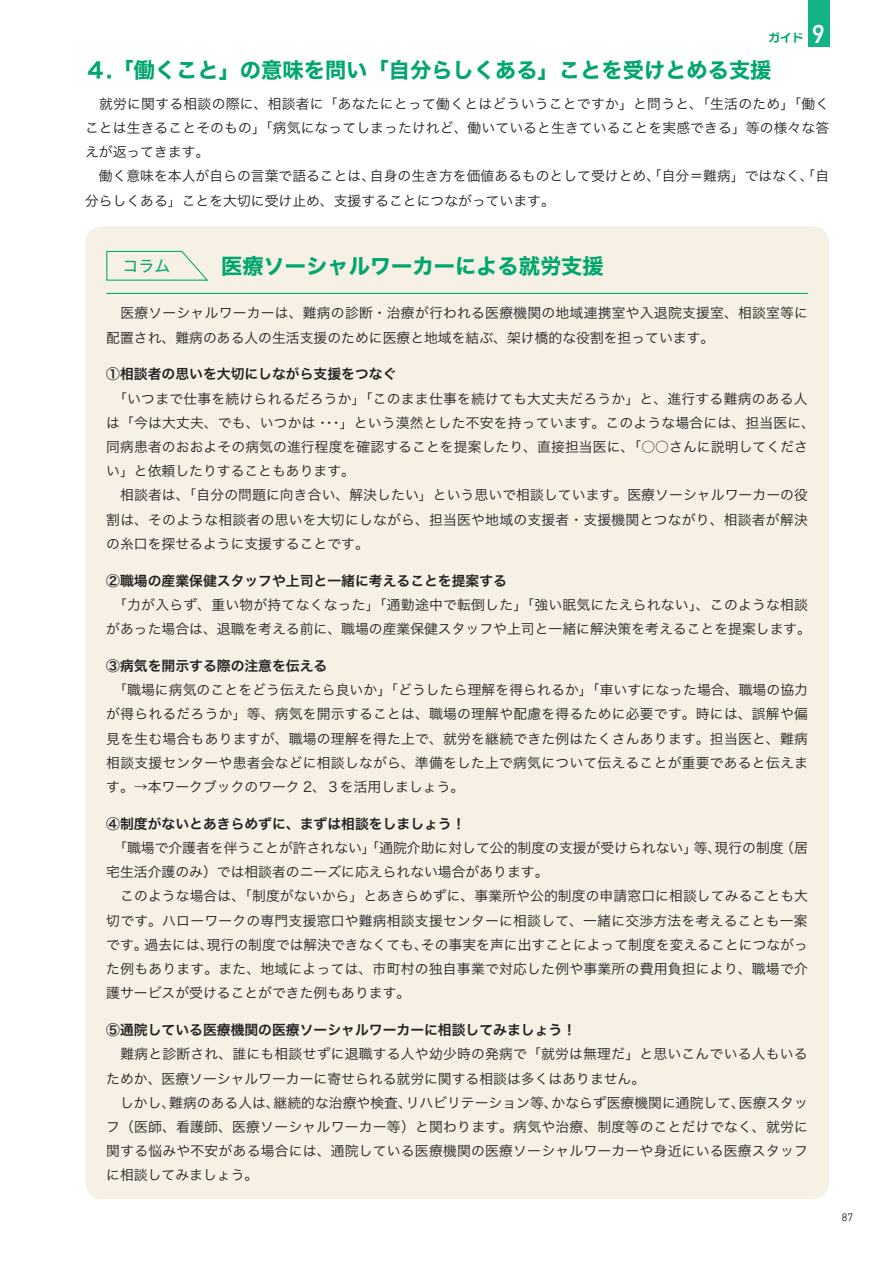
<style>
.page{position:relative;width:893px;height:1263px;background:#fff}
.page>*{position:absolute;margin:0;border:0;box-sizing:border-box;transform-origin:0 0}
.t1{font:21.3px "Hiragino Sans W7";color:#00a66e}
.t2{font:15.9px "Hiragino Sans W4";color:#00a66e}
.t3{font:13.8px/24.2px "Hiragino Sans W3";letter-spacing:.005em;color:#231f20}
.t4{font:13.8px "Hiragino Sans W6";color:#231f20}
.t5{font:11.7px "Rodin NTLG Pro B";color:#00a66e}
.t6{font:10.65px "DINOT";color:#231f20}
.s1{font-family:"DIN Alternate";font-weight:700;font-size:25.5px;color:#fff}
</style>
<div class="page">
<div style="left:85px;top:226px;width:744px;height:973px;background:#f6f1e4;border-radius:17px"></div>
<svg style="left:106px;top:250px;width:103px;height:31px"></svg>
<hr style="left:106px;top:293px;width:702px;height:1px;background:#00a66e">
<div style="left:808px;top:0;width:21px;height:47px;background:#11b387"></div>
<p class="t5" style="left:769px;top:30px;width:58px">ガイド <span class="s1">9</span></p>
<h1 class="t1" style="left:85px;top:54px;width:688px">４.「働くこと」の意味を問い「自分らしくある」ことを受けとめる支援</h1>
<p class="t3" style="left:85px;top:91px;width:746px">　就労に関する相談の際に、相談者に「あなたにとって働くとはどういうことですか」と問うと、「生活のため」「働くことは生きることそのもの」「病気になってしまったけれど、働いていると生きていることを実感できる」等の様々な答えが返ってきます。<br>　働く意味を本人が自らの言葉で語ることは、自身の生き方を価値あるものとして受けとめ、「自分＝難病」ではなく、「自分らしくある」ことを大切に受け止め、支援することにつながっています。</p>
<p class="t2" style="left:122px;top:252px;width:49px">コラム</p>
<h1 class="t1" style="left:221px;top:249px;width:384px">医療ソーシャルワーカーによる就労支援</h1>
<p class="t3" style="left:106px;top:300px;width:703px">　医療ソーシャルワーカーは、難病の診断・治療が行われる医療機関の地域連携室や入退院支援室、相談室等に配置され、難病のある人の生活支援のために医療と地域を結ぶ、架け橋的な役割を担っています。</p>
<p class="t4" style="left:106px;top:362px;width:292px">①相談者の思いを大切にしながら支援をつなぐ</p>
<p class="t3" style="left:106px;top:385px;width:710px">　「いつまで仕事を続けられるだろうか」「このまま仕事を続けても大丈夫だろうか」と、進行する難病のある人は「今は大丈夫、でも、いつかは･･･」という漠然とした不安を持っています。このような場合には、担当医に、同病患者のおおよその病気の進行程度を確認することを提案したり、直接担当医に、「○○さんに説明してください」と依頼したりすることもあります。<br>　相談者は、「自分の問題に向き合い、解決したい」という思いで相談しています。医療ソーシャルワーカーの役割は、そのような相談者の思いを大切にしながら、担当医や地域の支援者・支援機関とつながり、相談者が解決の糸口を探せるように支援することです。</p>
<p class="t4" style="left:106px;top:568px;width:402px">②職場の産業保健スタッフや上司と一緒に考えることを提案する</p>
<p class="t3" style="left:106px;top:592px;width:706px">　「力が入らず、重い物が持てなくなった」「通勤途中で転倒した」「強い眠気にたえられない」、このような相談があった場合は、退職を考える前に、職場の産業保健スタッフや上司と一緒に解決策を考えることを提案します。</p>
<p class="t4" style="left:106px;top:653px;width:223px">③病気を開示する際の注意を伝える</p>
<p class="t3" style="left:106px;top:677px;width:703px;text-align:justify">　「職場に病気のことをどう伝えたら良いか」「どうしたら理解を得られるか」「車いすになった場合、職場の協力が得られるだろうか」等、病気を開示することは、職場の理解や配慮を得るために必要です。時には、誤解や偏見を生む場合もありますが、職場の理解を得た上で、就労を継続できた例はたくさんあります。担当医と、難病相談支援センターや患者会などに相談しながら、準備をした上で病気について伝えることが重要であると伝えます。→本ワークブックのワーク 2、３を活用しましょう。</p>
<p class="t4" style="left:106px;top:811px;width:361px">④制度がないとあきらめずに、まずは相談をしましょう！</p>
<p class="t3" style="left:106px;top:835px;width:703px">　「職場で介護者を伴うことが許されない」「通院介助に対して公的制度の支援が受けられない」等、現行の制度（居宅生活介護のみ）では相談者のニーズに応えられない場合があります。<br>　このような場合は、「制度がないから」とあきらめずに、事業所や公的制度の申請窓口に相談してみることも大切です。ハローワークの専門支援窓口や難病相談支援センターに相談して、一緒に交渉方法を考えることも一案です。過去には、現行の制度では解決できなくても、その事実を声に出すことによって制度を変えることにつながった例もあります。また、地域によっては、市町村の独自事業で対応した例や事業所の費用負担により、職場で介護サービスが受けることができた例もあります。</p>
<p class="t4" style="left:106px;top:1017px;width:471px">⑤通院している医療機関の医療ソーシャルワーカーに相談してみましょう！</p>
<p class="t3" style="left:106px;top:1041px;width:703px">　難病と診断され、誰にも相談せずに退職する人や幼少時の発病で「就労は無理だ」と思いこんでいる人もいるためか、医療ソーシャルワーカーに寄せられる就労に関する相談は多くはありません。<br>　しかし、難病のある人は、継続的な治療や検査、リハビリテーション等、かならず医療機関に通院して、医療スタッフ（医師、看護師、医療ソーシャルワーカー等）と関わります。病気や治療、制度等のことだけでなく、就労に関する悩みや不安がある場合には、通院している医療機関の医療ソーシャルワーカーや身近にいる医療スタッフに相談してみましょう。</p>
<p class="t6" style="left:842px;top:1210px;width:13px">87</p>
</div>
